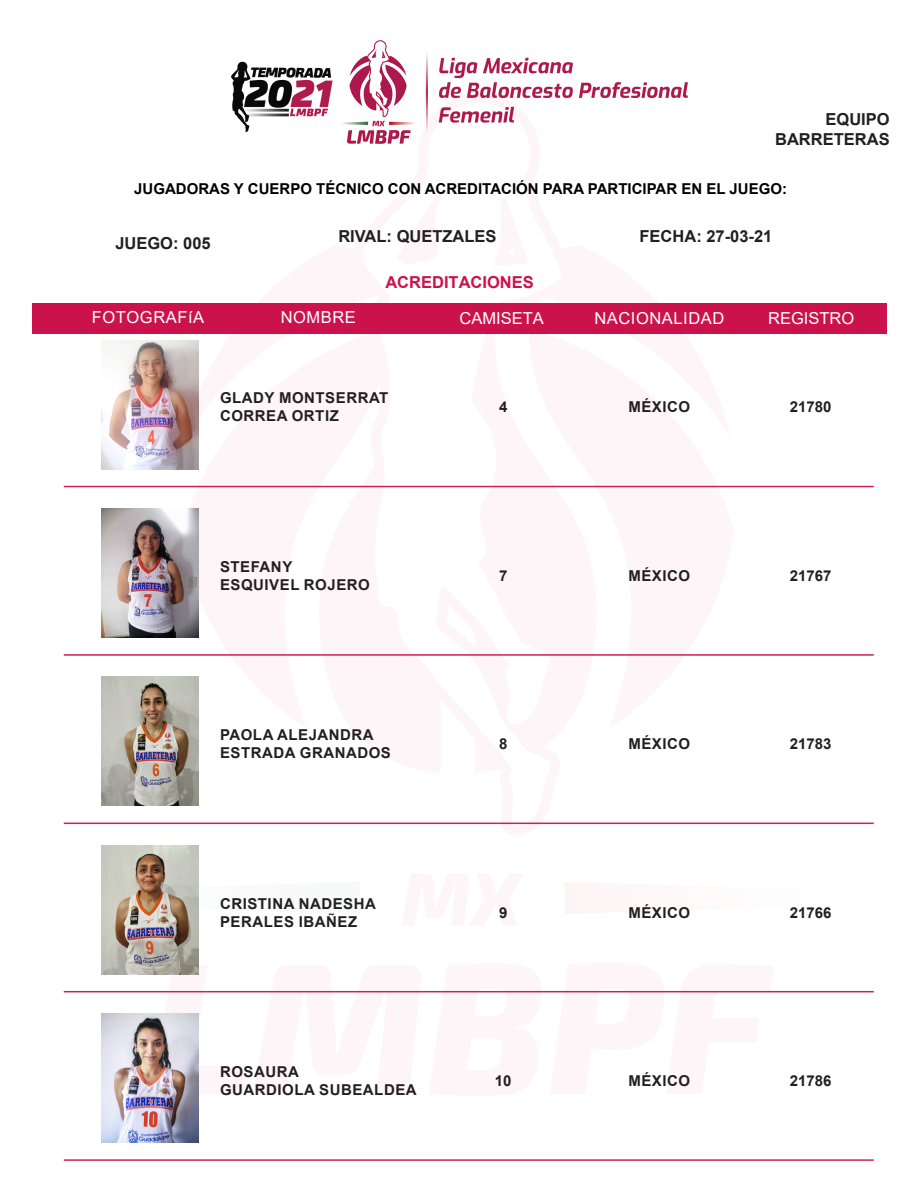
<style>
.page{position:relative;width:918px;height:1188px;background:#fff}
.page>*{position:absolute;margin:0;border:0;box-sizing:border-box;transform-origin:0 0}
.t1{font:700 16.5px/19.8px "Arial";color:#231f20;text-align:right}
.t2{font:16.5px "Arial";letter-spacing:.035em;color:#fff}
.t3{font:16.5px "Arial";color:#fff}
.t4{font:700 16.5px "Arial";color:#cc124c}
.t5{font:700 15px "Arial";letter-spacing:.035em;color:#231f20}
.t6{font:700 15px "Arial";color:#000}
</style>
<div class="page">
<svg style="left:146px;top:952px;width:639px;height:154px"></svg>
<svg style="left:101px;top:871px;width:98px;height:54px"></svg>
<svg style="left:360px;top:485px;width:204px;height:340px"></svg>
<div style="left:32px;top:303px;width:855px;height:31px;background:#cc124c"></div>
<img style="left:232px;top:40px;width:455px;height:104px">
<img style="left:102px;top:340px;width:96px;height:129px">
<hr style="left:64px;top:486px;width:810px;height:1px;background:#cc1f56">
<img style="left:102px;top:509px;width:96px;height:129px">
<hr style="left:64px;top:654px;width:810px;height:2px;background:#cc1f56">
<img style="left:102px;top:677px;width:96px;height:129px">
<hr style="left:64px;top:823px;width:810px;height:1px;background:#cc1f56">
<img style="left:102px;top:845px;width:96px;height:129px">
<hr style="left:64px;top:991px;width:810px;height:1px;background:#cc1f56">
<img style="left:102px;top:1014px;width:96px;height:129px">
<hr style="left:64px;top:1159px;width:810px;height:2px;background:#cc1f56">
<p class="t1" style="left:775px;top:110px;width:116px">EQUIPO<br>BARRETERAS</p>
<p class="t6" style="left:134px;top:178px;width:654px">JUGADORAS Y CUERPO TÉCNICO CON ACREDITACIÓN PARA PARTICIPAR EN EL JUEGO:</p>
<p class="t1" style="left:115px;top:233px;width:97px">JUEGO: 005</p>
<p class="t1" style="left:338px;top:227px;width:160px">RIVAL: QUETZALES</p>
<p class="t1" style="left:640px;top:227px;width:134px">FECHA: 27-03-21</p>
<p class="t4" style="left:385px;top:271px;width:150px">ACREDITACIONES</p>
<p class="t2" style="left:92px;top:306px;width:114px">FOTOGRAFíA</p>
<p class="t2" style="left:281px;top:306px;width:77px">NOMBRE</p>
<p class="t3" style="left:460px;top:307px;width:86px">CAMISETA</p>
<p class="t3" style="left:768px;top:307px;width:88px">REGISTRO</p>
<p class="t2" style="left:594px;top:307px;width:131px">NACIONALIDAD</p>
<p class="t5" style="left:220px;top:388px;width:170px">GLADY MONTSERRAT</p>
<p class="t5" style="left:220px;top:406px;width:120px">CORREA ORTIZ</p>
<p class="t5" style="left:220px;top:556px;width:74px">STEFANY</p>
<p class="t5" style="left:220px;top:574px;width:151px">ESQUIVEL ROJERO</p>
<p class="t5" style="left:220px;top:724px;width:155px">PAOLA ALEJANDRA</p>
<p class="t5" style="left:220px;top:742px;width:172px">ESTRADA GRANADOS</p>
<p class="t5" style="left:220px;top:893px;width:157px">CRISTINA NADESHA</p>
<p class="t5" style="left:220px;top:911px;width:139px">PERALES IBAÑEZ</p>
<p class="t5" style="left:220px;top:1061px;width:80px">ROSAURA</p>
<p class="t5" style="left:220px;top:1079px;width:198px">GUARDIOLA SUBEALDEA</p>
<p class="t5" style="left:499px;top:397px;width:10px">4</p>
<p class="t5" style="left:628px;top:397px;width:63px">MÉXICO</p>
<p class="t5" style="left:790px;top:397px;width:43px">21780</p>
<p class="t5" style="left:499px;top:565px;width:10px">7</p>
<p class="t5" style="left:628px;top:565px;width:63px">MÉXICO</p>
<p class="t5" style="left:790px;top:565px;width:43px">21767</p>
<p class="t5" style="left:499px;top:733px;width:10px">8</p>
<p class="t5" style="left:628px;top:733px;width:63px">MÉXICO</p>
<p class="t5" style="left:790px;top:733px;width:43px">21783</p>
<p class="t5" style="left:499px;top:902px;width:10px">9</p>
<p class="t5" style="left:628px;top:902px;width:63px">MÉXICO</p>
<p class="t5" style="left:790px;top:902px;width:43px">21766</p>
<p class="t5" style="left:495px;top:1070px;width:18px">10</p>
<p class="t5" style="left:628px;top:1070px;width:63px">MÉXICO</p>
<p class="t5" style="left:790px;top:1070px;width:43px">21786</p>
</div>
